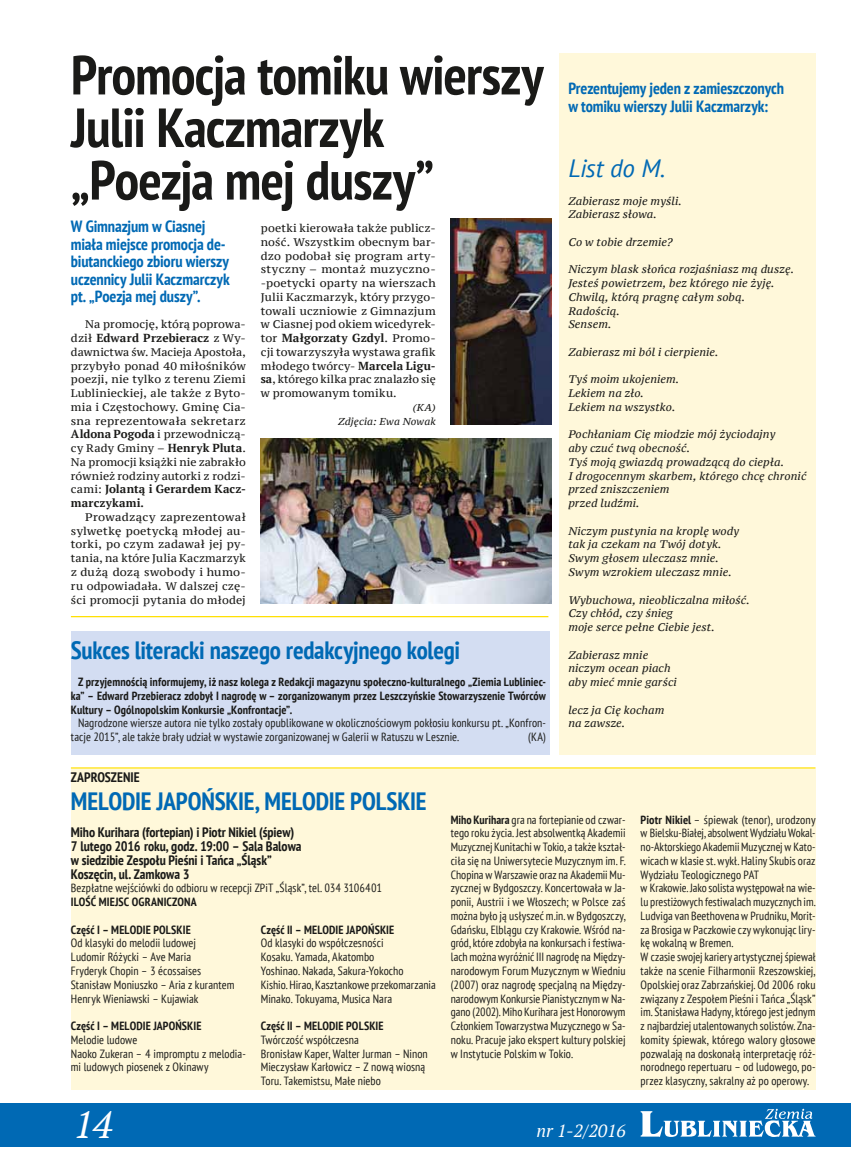
<style>
.page{position:relative;width:851px;height:1170px;background:#fff}
.page>*{position:absolute;margin:0;border:0;box-sizing:border-box;transform-origin:0 0}
.t1{font:700 condensed 55px/52.5px "PT Sans";letter-spacing:-.015em;color:#1a1a18}
.t2{font:italic 37.5px "PT Serif";color:#fff}
.t3{font:700 condensed 25px "PT Sans";letter-spacing:-.01em;color:#0069b4}
.t4{font:italic 25px "PT Sans";letter-spacing:-.015em;color:#0069b4}
.t5{font:italic 17.5px "PT Serif";color:#fff}
.t6{font:700 condensed 16.25px/17.5px "PT Sans";letter-spacing:-.005em;color:#0069b4}
.t7{font:700 condensed 13.75px/13.8px "PT Sans";letter-spacing:-.005em;color:#1a1a18}
.t8{font:condensed 11.88px/13.8px "PT Sans";letter-spacing:.005em;color:#1a1a18}
.t9{font:700 condensed 11.88px/13.8px "PT Sans";letter-spacing:.01em;color:#1a1a18;text-align:justify}
.t10{font:700 11.62px/13.8px "PT Serif";letter-spacing:.01em;color:#1a1a18}
.t11{font:11px/13.8px "PT Serif Caption";letter-spacing:.01em;color:#1a1a18;text-align:justify}
.t12{font:italic 11px/13.8px "PT Serif Caption";letter-spacing:.01em;color:#1a1a18}
.t13{font:italic 10px/13.8px "PT Serif Caption";letter-spacing:.015em;color:#1a1a18;text-align:right}
.s1{font-family:"PT Serif Caption";font-weight:400;font-size:11px}
.s2{font-family:"PT Serif";font-weight:700;font-size:11.62px}
.s3{font-weight:700}
</style>
<div class="page">
<div style="left:0;top:1103px;width:850px;height:43px;background:#0069b4"></div>
<svg style="left:640px;top:1108px;width:175px;height:28px"></svg>
<div style="left:71px;top:631px;width:478px;height:123px;background:#d3ddf2"></div>
<div style="left:559px;top:53px;width:256px;height:701px;background:#fff8da"></div>
<hr style="left:71px;top:616px;width:477px;height:1px;background:#ffe000">
<hr style="left:71px;top:767px;width:744px;height:1px;background:#ffe000">
<img style="left:450px;top:218px;width:101px;height:206px">
<img style="left:261px;top:438px;width:290px;height:165px">
<div style="left:71px;top:768px;width:744px;height:321px;background:#fff8da"></div>
<h1 class="t1" style="left:71px;top:48px;width:474px">Promocja tomiku wierszy<br>Julii Kaczmarzyk<br>„Poezja mej duszy”</h1>
<h3 class="t6" style="left:71px;top:217px;width:160px">W Gimnazjum w Ciasnej miała miejsce promocja de&shy;biutanckiego zbioru wierszy uczennicy Julii Kaczmarczyk pt. „Poezja mej duszy”.</h3>
<p class="t11" style="left:85px;top:317px;width:162px">Na promocję, którą poprowa-</p>
<p class="t10" style="left:71px;top:331px;width:176px"><span class="s1">dził</span> Edward Przebieracz <span class="s1">z Wy-</span></p>
<p class="t11" style="left:71px;top:345px;width:176px">dawnictwa św. Macieja Apostoła, przybyło ponad 40 miłośników poezji, nie tylko z terenu Ziemi Lublinieckiej, ale także z Byto&shy;mia i Częstochowy. Gminę Cia&shy;sna reprezentowała sekretarz <span class="s2">Aldona Pogoda</span> i przewodniczą&shy;cy Rady Gminy – <span class="s2">Henryk Pluta</span>.<br>Na promocji książki nie zabrakło również rodziny autorki z rodzi-</p>
<p class="t10" style="left:71px;top:482px;width:176px"><span class="s1">cami:</span> Jolantą i Gerardem Kacz&shy;marczykami.</p>
<p class="t11" style="left:71px;top:510px;width:176px;text-indent:14px">Prowadzący zaprezentował sylwetkę poetycką młodej au&shy;torki, po czym zadawał jej py&shy;tania, na które Julia Kaczmarzyk z dużą dozą swobody i humo&shy;ru odpowiadała. W dalszej czę&shy;ści promocji pytania do młodej</p>
<p class="t11" style="left:261px;top:221px;width:176px">poetki kierowała także publicz&shy;ność. Wszystkim obecnym bar&shy;dzo podobał się program arty&shy;styczny – montaż muzyczno--poetycki oparty na wierszach Julii Kaczmarzyk, który przygo&shy;towali uczniowie z Gimnazjum w Ciasnej pod okiem wicedyrek-</p>
<p class="t10" style="left:261px;top:331px;width:176px"><span class="s1">tor</span> Małgorzaty Gzdyl<span class="s1">. Promo-</span></p>
<p class="t11" style="left:261px;top:345px;width:176px">cji towarzyszyła wystawa grafik młodego twórcy- <span class="s2">Marcela Ligu&shy;sa</span>, którego kilka prac znalazło się w promowanym tomiku.</p>
<p class="t13" style="left:338px;top:400px;width:99px">(KA)<br>Zdjęcia: Ewa Nowak</p>
<h3 class="t3" style="left:71px;top:633px;width:391px">Sukces literacki naszego redakcyjnego kolegi</h3>
<p class="t9" style="left:71px;top:674px;width:476px;text-indent:7px">Z przyjemnością informujemy, iż nasz kolega z Redakcji magazynu społeczno-kulturalnego „Ziemia Lubliniec&shy;ka” – Edward Przebieracz zdobył I nagrodę w – zorganizowanym przez Leszczyńskie Stowarzyszenie Twórców Kultury – Ogólnopolskim Konkursie „Konfrontacje”.</p>
<p class="t8" style="left:71px;top:716px;width:476px;text-indent:7px">Nagrodzone wiersze autora nie tylko zostały opublikowane w okolicznościowym pokłosiu konkursu pt. „Konfron&shy;tacje 2015”, ale także brały udział w wystawie zorganizowanej w Galerii w Ratuszu w Lesznie.</p>
<p class="t8" style="left:528px;top:729px;width:19px">(KA)</p>
<p class="t7" style="left:71px;top:770px;width:70px">ZAPROSZENIE</p>
<h3 class="t6" style="left:568px;top:80px;width:217px">Prezentujemy jeden z zamieszczonych w tomiku wierszy Julii Kaczmarzyk:</h3>
<h3 class="t4" style="left:568px;top:152px;width:98px">List do M.</h3>
<p class="t12" style="left:568px;top:194px;width:115px">Zabierasz moje myśli.<br>Zabierasz słowa.</p>
<p class="t12" style="left:568px;top:235px;width:105px">Co w tobie drzemie?</p>
<p class="t12" style="left:568px;top:262px;width:227px">Niczym blask słońca rozjaśniasz mą duszę.<br>Jesteś powietrzem, bez którego nie żyję.<br>Chwilą, którą pragnę całym sobą.<br>Radością.<br>Sensem.</p>
<p class="t12" style="left:568px;top:345px;width:152px">Zabierasz mi ból i cierpienie.</p>
<p class="t12" style="left:568px;top:372px;width:112px">Tyś moim ukojeniem.<br>Lekiem na zło.<br>Lekiem na wszystko.</p>
<p class="t12" style="left:568px;top:427px;width:239px">Pochłaniam Cię miodzie mój życiodajny<br>aby czuć twą obecność.<br>Tyś moją gwiazdą prowadzącą do ciepła.<br>I drogocennym skarbem, którego chcę chronić przed zniszczeniem<br>przed ludźmi.</p>
<p class="t12" style="left:568px;top:524px;width:172px">Niczym pustynia na kroplę wody tak ja czekam na Twój dotyk.<br>Swym głosem uleczasz mnie.<br>Swym wzrokiem uleczasz mnie.</p>
<p class="t12" style="left:568px;top:592px;width:183px">Wybuchowa, nieobliczalna miłość.<br>Czy chłód, czy śnieg<br>moje serce pełne Ciebie jest.</p>
<p class="t12" style="left:568px;top:647px;width:110px">Zabierasz mnie niczym ocean piach aby mieć mnie garści</p>
<p class="t12" style="left:568px;top:702px;width:98px">lecz ja Cię kocham na zawsze.</p>
<h3 class="t3" style="left:71px;top:784px;width:357px">MELODIE JAPOŃSKIE, MELODIE POLSKIE</h3>
<p class="t7" style="left:71px;top:825px;width:232px">Miho Kurihara (fortepian) i Piotr Nikiel (śpiew)<br>7 lutego 2016 roku, godz. 19:00 – Sala Balowa w siedzibie Zespołu Pieśni i Tańca „Śląsk” Koszęcin, ul. Zamkowa 3</p>
<p class="t8" style="left:71px;top:881px;width:313px">Bezpłatne wejściówki do odbioru w recepcji ZPiT „Śląsk”, tel. 034 3106401</p>
<p class="t9" style="left:71px;top:894px;width:127px">ILOŚĆ MIEJSC OGRANICZONA</p>
<p class="t9" style="left:71px;top:922px;width:121px">Część I – MELODIE POLSKIE</p>
<p class="t9" style="left:261px;top:922px;width:135px">Część II – MELODIE JAPOŃSKIE</p>
<p class="t8" style="left:261px;top:936px;width:176px">Od klasyki do współczesności<br>Kosaku. Yamada, Akatombo<br>Yoshinao. Nakada, Sakura-Yokocho<br>Kishio. Hirao, Kasztankowe przekomarzania Minako. Tokuyama, Musica Nara</p>
<p class="t9" style="left:261px;top:1018px;width:124px">Część II – MELODIE POLSKIE</p>
<p class="t8" style="left:261px;top:1032px;width:168px">Twórczość współczesna<br>Bronisław Kaper, Walter Jurman – Ninon<br>Mieczysław Karłowicz – Z nową wiosną<br>Toru. Takemistsu, Małe niebo</p>
<p class="t8" style="left:71px;top:936px;width:165px">Od klasyki do melodii ludowej<br>Ludomir Różycki – Ave Maria<br>Fryderyk Chopin – 3 écossaises<br>Stanisław Moniuszko – Aria z kurantem<br>Henryk Wieniawski – Kujawiak</p>
<p class="t9" style="left:71px;top:1018px;width:132px">Część I – MELODIE JAPOŃSKIE</p>
<p class="t8" style="left:71px;top:1032px;width:176px">Melodie ludowe<br>Naoko Zukeran – 4 impromptu z melodia&shy;mi ludowych piosenek z Okinawy</p>
<h2 class="t2" style="left:74px;top:1100px;width:41px">14</h2>
<p class="t8" style="left:450px;top:812px;width:176px;text-align:justify"><span class="s3">Miho Kurihara</span> gra na fortepianie od czwar&shy;tego roku życia. Jest absolwentką Akademii Muzycznej Kunitachi w Tokio, a także kształ&shy;ciła się na Uniwersytecie Muzycznym im. F.<br>Chopina w Warszawie oraz na Akademii Mu&shy;zycznej w Bydgoszczy. Koncertowała w Ja&shy;ponii, Austrii i we Włoszech; w Polsce zaś można było ją usłyszeć m.in. w Bydgoszczy, Gdańsku, Elblągu czy Krakowie. Wśród na&shy;gród, które zdobyła na konkursach i festiwa&shy;lach można wyróżnić III nagrodę na Między&shy;narodowym Forum Muzycznym w Wiedniu (2007) oraz nagrodę specjalną na Między&shy;narodowym Konkursie Pianistycznym w Na&shy;gano (2002). Miho Kurihara jest Honorowym Członkiem Towarzystwa Muzycznego w Sa&shy;noku. Pracuje jako ekspert kultury polskiej w Instytucie Polskim w Tokio.</p>
<h3 class="t5" style="left:536px;top:1119px;width:91px">nr 1-2/2016</h3>
<p class="t8" style="left:640px;top:812px;width:176px"><span class="s3">Piotr Nikiel</span> – śpiewak (tenor), urodzony w Bielsku-Białej, absolwent Wydziału Wokal&shy;no-Aktorskiego Akademii Muzycznej w Kato&shy;wicach w klasie st. wykł. Haliny Skubis oraz Wydziału Teologicznego PAT<br>w Krakowie. Jako solista występował na wie&shy;lu prestiżowych festiwalach muzycznych im.<br>Ludviga van Beethovena w Prudniku, Morit&shy;za Brosiga w Paczkowie czy wykonując liry&shy;kę wokalną w Bremen.<br>W czasie swojej kariery artystycznej śpiewał także na scenie Filharmonii Rzeszowskiej, Opolskiej oraz Zabrzańskiej. Od 2006 roku związany z Zespołem Pieśni i Tańca „Śląsk” im. Stanisława Hadyny, którego jest jednym z najbardziej utalentowanych solistów. Zna&shy;komity śpiewak, którego walory głosowe pozwalają na doskonałą interpretację róż&shy;norodnego repertuaru – od ludowego, po&shy;przez klasyczny, sakralny aż po operowy.</p>
</div>
